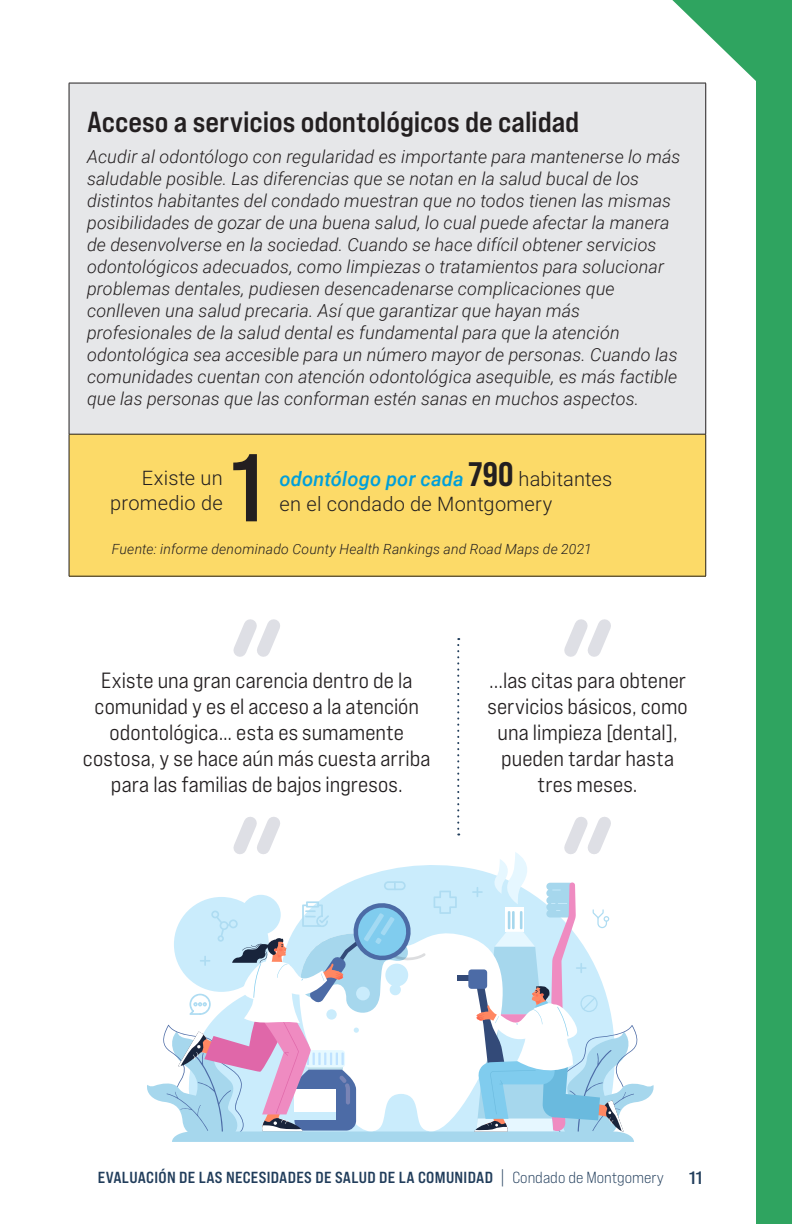
<style>
.page{position:relative;width:792px;height:1224px;background:#fff}
.page>*{position:absolute;margin:0;border:0;box-sizing:border-box;transform-origin:0 0}
.Section_Headers{font:96px "Bebas Neue Pro Sm E Bd";color:#231f20}
.title{font:29px "Bebas Neue Pro Exp Bd";color:#231f20}
.pullquote_STYL03{font:22px/26px "Bebas Neue Pro Exp Md";letter-spacing:.005em;color:#231f20;text-align:center}
.Section_Headers-2{font:300 20px/25px "Roboto";letter-spacing:.015em;color:#231f20;text-align:right}
.text{font:italic 300 18px/22px "Roboto";letter-spacing:.005em;color:#231f20}
.t1{font:18px "Bebas Neue Pro Exp Bd";color:#213d5b}
.t2{font:16px "Bebas Neue Pro Exp Bd";letter-spacing:.02em;color:#213d5b}
.Source{font:italic 300 14px "Roboto";letter-spacing:.015em;color:#231f20}
.s1{font-weight:500;font-style:italic;color:#009fda}
.s2{font-family:"Bebas Neue Pro Sm E Eb";font-weight:400;font-size:34px}
.s3{font-family:"Bebas Neue Pro Exp Bk";font-size:17.2px}
.s4{font-family:"Bebas Neue Pro Exp Bk"}
</style>
<div class="page">
<div style="left:756px;top:0;width:36px;height:1224px;background:#2fa460"></div>
<svg style="left:672px;top:0;width:84px;height:81px"></svg>
<div style="left:69px;top:83px;width:637px;height:351px;background:#e6e7e9"></div>
<div style="left:69px;top:434px;width:637px;height:142px;background:#fcda68"></div>
<hr style="left:69px;top:83px;width:637px;height:1px;background:#231f20">
<hr style="left:69px;top:83px;width:1px;height:351px;background:#231f20">
<hr style="left:705px;top:83px;width:1px;height:351px;background:#231f20">
<hr style="left:69px;top:434px;width:637px;height:1px;background:#231f20">
<hr style="left:69px;top:434px;width:1px;height:142px;background:#231f20">
<hr style="left:705px;top:434px;width:1px;height:142px;background:#231f20">
<hr style="left:69px;top:576px;width:637px;height:1px;background:#231f20">
<svg style="left:147px;top:619px;width:507px;height:523px"></svg>
<p class="title" style="left:87px;top:104px;width:494px">Acceso a servicios odontológicos de calidad</p>
<p class="text" style="left:87px;top:145px;width:595px">Acudir al odontólogo con regularidad es importante para mantenerse lo más saludable posible. Las diferencias que se notan en la salud bucal de los distintos habitantes del condado muestran que no todos tienen las mismas posibilidades de gozar de una buena salud, lo cual puede afectar la manera de desenvolverse en la sociedad. Cuando se hace difícil obtener servicios odontológicos adecuados, como limpiezas o tratamientos para solucionar problemas dentales, pudiesen desencadenarse complicaciones que conlleven una salud precaria. Así que garantizar que hayan más profesionales de la salud dental es fundamental para que la atención odontológica sea accesible para un número mayor de personas. Cuando las comunidades cuentan con atención odontológica asequible, es más factible que las personas que las conforman estén sanas en muchos aspectos.</p>
<p class="Section_Headers" style="left:231px;top:431px;width:32px">1</p>
<p class="Section_Headers-2" style="left:110px;top:464px;width:114px">Existe un promedio de</p>
<p class="Section_Headers-2" style="left:280px;top:466px;width:334px;text-align:left"><span class="s1">odontólogo por cada</span> <span class="s2">790</span> habitantes en el condado de Montgomery</p>
<p class="Source" style="left:112px;top:539px;width:481px">Fuente: informe denominado County Health Rankings and Road Maps de 2021</p>
<p class="pullquote_STYL03" style="left:83px;top:667px;width:349px">Existe una gran carencia dentro de la comunidad y es el acceso a la atención odontológica... esta es sumamente costosa, y se hace aún más cuesta arriba para las familias de bajos ingresos.</p>
<p class="pullquote_STYL03" style="left:487px;top:667px;width:202px">…las citas para obtener servicios básicos, como una limpieza [dental], pueden tardar hasta tres meses.</p>
<p class="t2" style="left:98px;top:1168px;width:567px">EVALUACIÓN DE LAS NECESIDADES DE SALUD DE LA COMUNIDAD <span class="s3">|</span> <span class="s4">Condado de Montgomery</span></p>
<p class="t1" style="left:689px;top:1167px;width:14px">11</p>
</div>
